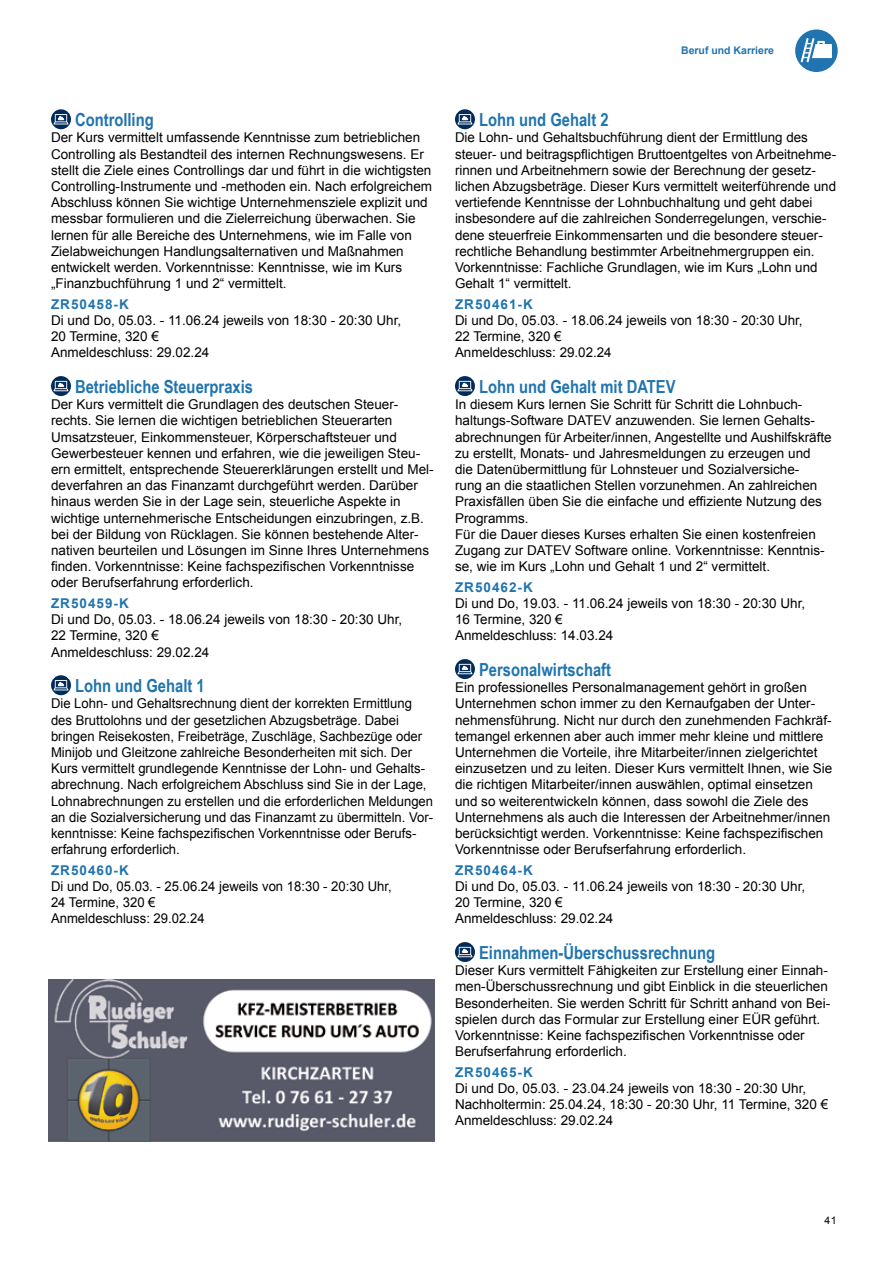
<style>
.page{position:relative;width:893px;height:1263px;background:#fff}
.page>*{position:absolute;margin:0;border:0;box-sizing:border-box;transform-origin:0 0}
.t1{font:700 18px "Arial Narrow";color:#2074af}
.t2{font:13.5px/16.2px "Arial";color:#000}
.t3{font:700 13.5px "Arial";letter-spacing:.075em;color:#2074af}
.t4{font:700 10.5px "Arial";color:#2074af}
.t5{font:10.5px "Arial";color:#000}
</style>
<div class="page">
<div style="left:795px;top:29px;width:43px;height:43px;background:#2074af;border-radius:50%"></div>
<svg style="left:801px;top:38px;width:31px;height:24px"></svg>
<svg style="left:51px;top:109px;width:20px;height:20px"></svg>
<svg style="left:53px;top:114px;width:15px;height:10px"></svg>
<svg style="left:51px;top:376px;width:20px;height:20px"></svg>
<svg style="left:53px;top:381px;width:15px;height:10px"></svg>
<svg style="left:51px;top:675px;width:20px;height:20px"></svg>
<svg style="left:53px;top:680px;width:15px;height:10px"></svg>
<svg style="left:455px;top:109px;width:20px;height:20px"></svg>
<svg style="left:457px;top:114px;width:15px;height:10px"></svg>
<svg style="left:455px;top:376px;width:20px;height:20px"></svg>
<svg style="left:457px;top:381px;width:15px;height:10px"></svg>
<svg style="left:455px;top:659px;width:20px;height:20px"></svg>
<svg style="left:457px;top:664px;width:15px;height:10px"></svg>
<svg style="left:455px;top:942px;width:20px;height:20px"></svg>
<svg style="left:457px;top:947px;width:15px;height:10px"></svg>
<img style="left:48px;top:979px;width:387px;height:162px">
<p class="t4" style="left:681px;top:43px;width:94px">Beruf und Karriere</p>
<h1 class="t1" style="left:75px;top:106px;width:80px">Controlling</h1>
<p class="t2" style="left:51px;top:130px;width:383px">Der Kurs vermittelt umfassende Kenntnisse zum betrieblichen Controlling als Bestandteil des internen Rechnungswesens. Er stellt die Ziele eines Controllings dar und führt in die wichtigsten Controlling-Instrumente und -methoden ein. Nach erfolgreichem Abschluss können Sie wichtige Unternehmensziele explizit und messbar formulieren und die Zielerreichung überwachen. Sie lernen für alle Bereiche des Unternehmens, wie im Falle von Zielabweichungen Handlungsalternativen und Maßnahmen entwickelt werden. Vorkenntnisse: Kenntnisse, wie im Kurs „Finanzbuchführung 1 und 2“ vermittelt.</p>
<p class="t3" style="left:51px;top:295px;width:79px">ZR50458-K</p>
<p class="t2" style="left:51px;top:312px;width:352px">Di und Do, 05.03. - 11.06.24 jeweils von 18:30 - 20:30 Uhr,<br>20 Termine, 320 €<br>Anmeldeschluss: 29.02.24</p>
<h1 class="t1" style="left:75px;top:373px;width:180px">Betriebliche Steuerpraxis</h1>
<p class="t2" style="left:51px;top:396px;width:384px">Der Kurs vermittelt die Grundlagen des deutschen Steuer&shy;rechts. Sie lernen die wichtigen betrieblichen Steuerarten Umsatzsteuer, Einkommensteuer, Körperschaftsteuer und Gewerbesteuer kennen und erfahren, wie die jeweiligen Steu&shy;ern ermittelt, entsprechende Steuererklärungen erstellt und Mel&shy;deverfahren an das Finanzamt durchgeführt werden. Darüber hinaus werden Sie in der Lage sein, steuerliche Aspekte in wichtige unternehmerische Entscheidungen einzubringen, z.B. bei der Bildung von Rücklagen. Sie können bestehende Alter&shy;nativen beurteilen und Lösungen im Sinne Ihres Unternehmens finden. Vorkenntnisse: Keine fachspezifischen Vorkenntnisse oder Berufserfahrung erforderlich.</p>
<p class="t3" style="left:51px;top:594px;width:79px">ZR50459-K</p>
<p class="t2" style="left:51px;top:611px;width:353px">Di und Do, 05.03. - 18.06.24 jeweils von 18:30 - 20:30 Uhr,<br>22 Termine, 320 €<br>Anmeldeschluss: 29.02.24</p>
<h1 class="t1" style="left:75px;top:672px;width:131px">Lohn und Gehalt 1</h1>
<p class="t2" style="left:51px;top:696px;width:384px">Die Lohn- und Gehaltsrechnung dient der korrekten Ermittlung des Bruttolohns und der gesetzlichen Abzugsbeträge. Dabei bringen Reisekosten, Freibeträge, Zuschläge, Sachbezüge oder Minijob und Gleitzone zahlreiche Besonderheiten mit sich. Der Kurs vermittelt grundlegende Kenntnisse der Lohn- und Gehalts&shy;abrechnung. Nach erfolgreichem Abschluss sind Sie in der Lage, Lohnabrechnungen zu erstellen und die erforderlichen Meldungen an die Sozialversicherung und das Finanzamt zu übermitteln. Vor&shy;kenntnisse: Keine fachspezifischen Vorkenntnisse oder Berufs&shy;erfahrung erforderlich.</p>
<p class="t3" style="left:51px;top:861px;width:79px">ZR50460-K</p>
<p class="t2" style="left:51px;top:878px;width:342px">Di und Do, 05.03. - 25.06.24 jeweils von 18:30 - 20:30 Uhr,<br>24 Termine, 320 €<br>Anmeldeschluss: 29.02.24</p>
<h1 class="t1" style="left:479px;top:106px;width:131px">Lohn und Gehalt 2</h1>
<p class="t2" style="left:455px;top:130px;width:383px">Die Lohn- und Gehaltsbuchführung dient der Ermittlung des steuer- und beitragspflichtigen Bruttoentgeltes von Arbeitnehme&shy;rinnen und Arbeitnehmern sowie der Berechnung der gesetz&shy;lichen Abzugsbeträge. Dieser Kurs vermittelt weiterführende und vertiefende Kenntnisse der Lohnbuchhaltung und geht dabei insbesondere auf die zahlreichen Sonderregelungen, verschie&shy;dene steuerfreie Einkommensarten und die besondere steuer&shy;rechtliche Behandlung bestimmter Arbeitnehmergruppen ein.<br>Vorkenntnisse: Fachliche Grundlagen, wie im Kurs „Lohn und Gehalt 1“ vermittelt.</p>
<p class="t3" style="left:455px;top:295px;width:79px">ZR50461-K</p>
<p class="t2" style="left:455px;top:312px;width:349px">Di und Do, 05.03. - 18.06.24 jeweils von 18:30 - 20:30 Uhr,<br>22 Termine, 320 €<br>Anmeldeschluss: 29.02.24</p>
<h1 class="t1" style="left:479px;top:373px;width:198px">Lohn und Gehalt mit DATEV</h1>
<p class="t2" style="left:455px;top:396px;width:378px">In diesem Kurs lernen Sie Schritt für Schritt die Lohnbuch&shy;haltungs-Software DATEV anzuwenden. Sie lernen Gehalts&shy;abrechnungen für Arbeiter/innen, Angestellte und Aushilfskräfte zu erstellt, Monats- und Jahresmeldungen zu erzeugen und die Datenübermittlung für Lohnsteuer und Sozialversiche-<br>rung an die staatlichen Stellen vorzunehmen. An zahlreichen Praxisfällen üben Sie die einfache und effiziente Nutzung des Programms.<br>Für die Dauer dieses Kurses erhalten Sie einen kostenfreien Zugang zur DATEV Software online. Vorkenntnisse: Kenntnis&shy;se, wie im Kurs „Lohn und Gehalt 1 und 2“ vermittelt.</p>
<p class="t3" style="left:455px;top:578px;width:79px">ZR50462-K</p>
<p class="t2" style="left:455px;top:595px;width:352px">Di und Do, 19.03. - 11.06.24 jeweils von 18:30 - 20:30 Uhr,<br>16 Termine, 320 €<br>Anmeldeschluss: 14.03.24</p>
<h1 class="t1" style="left:479px;top:656px;width:134px">Personalwirtschaft</h1>
<p class="t2" style="left:455px;top:679px;width:379px">Ein professionelles Personalmanagement gehört in großen Unternehmen schon immer zu den Kernaufgaben der Unter&shy;nehmensführung. Nicht nur durch den zunehmenden Fachkräf&shy;temangel erkennen aber auch immer mehr kleine und mittlere Unternehmen die Vorteile, ihre Mitarbeiter/innen zielgerichtet einzusetzen und zu leiten. Dieser Kurs vermittelt Ihnen, wie Sie die richtigen Mitarbeiter/innen auswählen, optimal einsetzen und so weiterentwickeln können, dass sowohl die Ziele des Unternehmens als auch die Interessen der Arbeitnehmer/innen berücksichtigt werden. Vorkenntnisse: Keine fachspezifischen Vorkenntnisse oder Berufserfahrung erforderlich.</p>
<p class="t3" style="left:455px;top:861px;width:79px">ZR50464-K</p>
<p class="t2" style="left:455px;top:878px;width:352px">Di und Do, 05.03. - 11.06.24 jeweils von 18:30 - 20:30 Uhr,<br>20 Termine, 320 €<br>Anmeldeschluss: 29.02.24</p>
<h1 class="t1" style="left:479px;top:939px;width:238px">Einnahmen-Überschussrechnung</h1>
<p class="t2" style="left:455px;top:962px;width:377px">Dieser Kurs vermittelt Fähigkeiten zur Erstellung einer Einnah&shy;men-Überschussrechnung und gibt Einblick in die steuerlichen Besonderheiten. Sie werden Schritt für Schritt anhand von Bei&shy;spielen durch das Formular zur Erstellung einer EÜR geführt.<br>Vorkenntnisse: Keine fachspezifischen Vorkenntnisse oder Berufserfahrung erforderlich.</p>
<p class="t3" style="left:455px;top:1063px;width:79px">ZR50465-K</p>
<p class="t2" style="left:455px;top:1080px;width:375px">Di und Do, 05.03. - 23.04.24 jeweils von 18:30 - 20:30 Uhr,<br>Nachholtermin: 25.04.24, 18:30 - 20:30 Uhr, 11 Termine, 320 €<br>Anmeldeschluss: 29.02.24</p>
<p class="t5" style="left:825px;top:1213px;width:13px">41</p>
</div>
